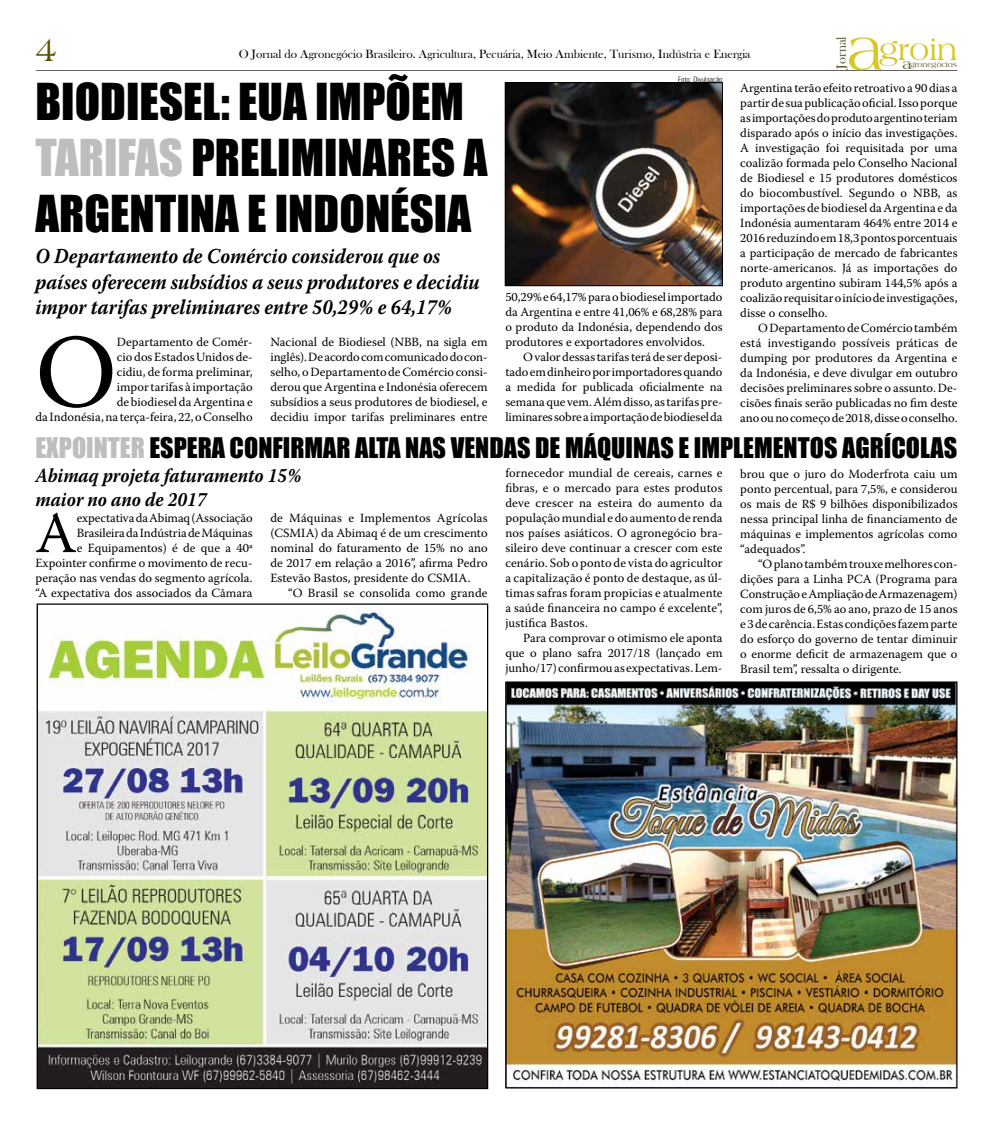
<style>
.page{position:relative;width:993px;height:1124px;background:#fff}
.page>*{position:absolute;margin:0;border:0;box-sizing:border-box;transform-origin:0 0}
.t1{font:103.5px "Warnock Pro";color:#000}
.t2{font:58px "Warnock Pro";color:#000}
.t3{font:46.75px/56px "Impact";color:#000}
.t4{font:33.75px "Americana BT";color:#585300}
.t5{font:31.25px "Americana BT";color:#d6c827}
.t6{font:26.12px "Impact";color:#000}
.t7{font:italic 700 21.25px/25.5px "Warnock Pro";color:#000;scale:.9 1}
.t8{font:italic 700 20px/24px "Warnock Pro";color:#000;scale:.9 1}
.t9{font:13.5px "Bask Old Face";color:#585423}
.t10{font:12.5px/15px "Warnock Pro";color:#000;text-align:justify}
.t11{font:12.25px "Bask Old Face";color:#000}
.t12{font:7.62px "Americana BT";color:#585423}
.t13{font:300 condensed 7.5px "Zurich BT";color:#000}
.s1{font-size:60px}
.s2{color:#bcbec0}
.s3{font-size:14.62px}
</style>
<div class="page">
<hr style="left:36px;top:70px;width:921px;height:1px;background:#221f1f">
<img style="left:507px;top:683px;width:448px;height:401px">
<img style="left:39px;top:605px;width:447px;height:481px">
<img style="left:507px;top:84px;width:213px;height:200px">
<div style="left:505px;top:82px;width:217px;height:204px;border:1px solid #000"></div>
<p class="t9" style="left:833px;top:68px;width:34px;rotate:-90deg">Jornal</p>
<h3 class="t5" style="left:846px;top:32px;width:112px"><span class="s1">a</span>groin</h3>
<h3 class="t4" style="left:35px;top:30px;width:23px">4</h3>
<p class="t11" style="left:239px;top:47px;width:513px">O Jornal do Agronegócio Brasileiro. Agricultura, Pecuária, Meio Ambiente, Turismo, Indústria e Energia</p>
<h3 class="t3" style="left:35px;top:72px;width:453px">BIODIESEL: EUA IMPÕEM<br><span class="s2">TARIFAS</span> PRELIMINARES A<br>ARGENTINA E INDONÉSIA</h3>
<p class="t12" style="left:902px;top:60px;width:56px"><span class="s3">a</span>gronegócios</p>
<p class="t13" style="left:678px;top:74px;width:46px">Foto: Divulgação</p>
<p class="t10" style="left:740px;top:80px;width:219px">Argentina terão efeito retroativo a 90 dias a partir de sua publicação oficial. Isso porque as importações do produto argentino teriam disparado após o início das investigações.<br>A investigação foi requisitada por uma coalizão formada pelo Conselho Nacional de Biodiesel e 15 produtores domésticos do biocombustível. Segundo o NBB, as importações de biodiesel da Argentina e da Indonésia aumentaram 464% entre 2014 e 2016 reduzindo em 18,3 pontos porcentuais a participação de mercado de fabricantes norte-americanos. Já as importações do produto argentino subiram 144,5% após a coalizão requisitar o início de investigações, disse o conselho.</p>
<p class="t10" style="left:740px;top:320px;width:219px;text-indent:18px">O Departamento de Comércio também está investigando possíveis práticas de dumping por produtores da Argentina e da Indonésia, e deve divulgar em outubro decisões preliminares sobre o assunto. De&shy;cisões finais serão publicadas no fim deste ano ou no começo de 2018, disse o conselho.</p>
<h3 class="t7" style="left:35px;top:243px;width:495px">O Departamento de Comércio considerou que os países oferecem subsídios a seus produtores e decidiu impor tarifas preliminares entre 50,29% e 64,17%</h3>
<p class="t10" style="left:505px;top:289px;width:219px">50,29% e 64,17% para o biodiesel importado da Argentina e entre 41,06% e 68,28% para o produto da Indonésia, dependendo dos produtores e exportadores envolvidos.</p>
<p class="t10" style="left:505px;top:349px;width:219px;text-indent:18px">O valor dessas tarifas terá de ser deposi&shy;tado em dinheiro por importadores quando a medida for publicada oficialmente na semana que vem. Além disso, as tarifas pre&shy;liminares sobre a importação de biodiesel da</p>
<h1 class="t1" style="left:35px;top:309px;width:74px">O</h1>
<p class="t10" style="left:270px;top:334px;width:219px">Nacional de Biodiesel (NBB, na sigla em inglês). De acordo com comunicado do con&shy;selho, o Departamento de Comércio consi&shy;derou que Argentina e Indonésia oferecem subsídios a seus produtores de biodiesel, e decidiu impor tarifas preliminares entre</p>
<p class="t10" style="left:35px;top:334px;width:219px;text-align:right">Departamento de Comér-<br>cio dos Estados Unidos de-<br>cidiu, de forma preliminar,<br>impor tarifas à importação<br>de biodiesel da Argentina e<br>da Indonésia, na terça-feira, 22, o Conselho</p>
<h3 class="t6" style="left:35px;top:427px;width:921px"><span class="s2">EXPOINTER</span> ESPERA CONFIRMAR ALTA NAS VENDAS DE MÁQUINAS E IMPLEMENTOS AGRÍCOLAS</h3>
<h3 class="t8" style="left:35px;top:463px;width:297px">Abimaq projeta faturamento 15% maior no ano de 2017</h3>
<h2 class="t2" style="left:35px;top:498px;width:42px">A</h2>
<p class="t10" style="left:35px;top:510px;width:219px;text-align:right">expectativa da Abimaq (Associação Brasileira da Indústria de Máquinas<br>e Equipamentos) é de que a 40ª Expointer confirme o movimento de recu&shy;peração nas vendas do segmento agrícola. “A expectativa dos associados da Câmara</p>
<p class="t10" style="left:270px;top:510px;width:219px">de Máquinas e Implementos Agrícolas (CSMIA) da Abimaq é de um crescimento nominal do faturamento de 15% no ano de 2017 em relação a 2016”, afirma Pedro Estevão Bastos, presidente do CSMIA .</p>
<p class="t10" style="left:288px;top:585px;width:201px">“O Brasil se consolida como grande</p>
<p class="t10" style="left:505px;top:464px;width:219px">fornecedor mundial de cereais, carnes e fibras, e o mercado para estes produtos deve crescer na esteira do aumento da população mundial e do aumento de renda nos países asiáticos. O agronegócio bra&shy;sileiro deve continuar a crescer com este cenário. Sob o ponto de vista do agricultor a capitalização é ponto de destaque, as úl&shy;timas safras foram propicias e atualmente a saúde financeira no campo é excelente”, justifica Bastos.</p>
<p class="t10" style="left:505px;top:629px;width:219px;text-indent:18px">Para comprovar o otimismo ele aponta que o plano safra 2017/18 (lançado em junho/17) confirmou as expectativas. Lem-</p>
<p class="t10" style="left:740px;top:466px;width:219px">brou que o juro do Moderfrota caiu um ponto percentual, para 7,5%, e considerou os mais de R$ 9 bilhões disponibilizados nessa principal linha de financiamento de máquinas e implementos agrícolas como “adequados”.</p>
<p class="t10" style="left:740px;top:556px;width:219px;text-indent:18px">“O plano também trouxe melhores con&shy;dições para a Linha PCA (Programa para Construção e Ampliação de Armazenagem) com juros de 6,5% ao ano, prazo de 15 anos e 3 de carência. Estas condições fazem parte do esforço do governo de tentar diminuir o enorme deficit de armazenagem que o Brasil tem”, ressalta o dirigente.</p>
</div>
